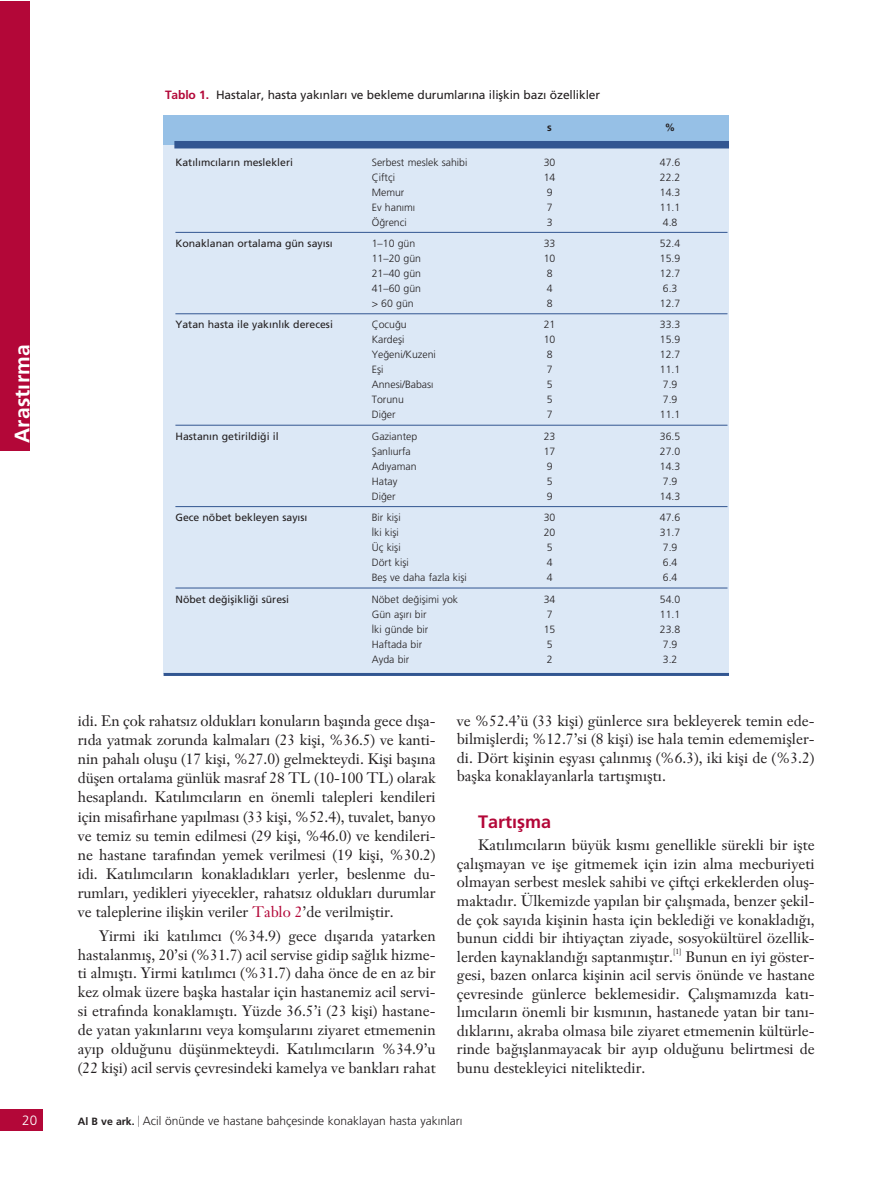
<style>
.page{position:relative;width:893px;height:1191px;background:#fff}
.page>*{position:absolute;margin:0;border:0;box-sizing:border-box;transform-origin:0 0}
.t1{font:700 21px "Frutiger";letter-spacing:.01em;color:#fff}
.t2{font:700 18px "Frutiger";color:#b30738}
.t3{font:15px/18.6px "Janson Text";color:#231f20;text-align:justify}
.t4{font:300 13.5px "Frutiger";color:#fff}
.t5{font:12px "Frutiger";letter-spacing:-.01em;color:#231f20}
.t6{font:300 12px "Frutiger";color:#231f20}
.t7{font:300 10.5px "Frutiger";color:#231f20}
.t8{font:10.5px "Frutiger";color:#231f20}
.t9{font:700 10.5px "Frutiger";color:#231f20}
.t10{font:7.5px "Janson Text";color:#231f20}
.s1{font-weight:700;color:#b30738}
.s2{color:#b30738}
</style>
<div class="page">
<div style="left:0;top:1109px;width:42px;height:22px;background:#b30738"></div>
<div style="left:0;top:1px;width:30px;height:450px;background:#b30738"></div>
<div style="left:164px;top:144px;width:565px;height:530px;background:#dce8f6"></div>
<div style="left:164px;top:115px;width:565px;height:29px;background:#96c0e6"></div>
<div style="left:174px;top:141px;width:555px;height:7px;background:#325691"></div>
<hr style="left:164px;top:673px;width:565px;height:3px;background:#325691">
<hr style="left:175px;top:232px;width:552px;height:1px;background:#325691">
<hr style="left:175px;top:313px;width:552px;height:1px;background:#325691">
<hr style="left:175px;top:425px;width:552px;height:1px;background:#325691">
<hr style="left:175px;top:506px;width:552px;height:1px;background:#325691">
<hr style="left:175px;top:587px;width:552px;height:1px;background:#325691">
<h1 class="t1" style="left:14px;top:443px;width:100px;rotate:-90deg">Araflt›rma</h1>
<p class="t5" style="left:165px;top:90px;width:436px"><span class="s1">Tablo 1.</span> Hastalar, hasta yak›nlar› ve bekleme durumlar›na iliflkin baz› özellikler</p>
<p class="t9" style="left:547px;top:124px;width:6px">s</p>
<p class="t9" style="left:665px;top:124px;width:12px">%</p>
<p class="t8" style="left:175px;top:158px;width:119px">Kat›l›mc›lar›n meslekleri</p>
<p class="t7" style="left:372px;top:158px;width:97px">Serbest meslek sahibi</p>
<p class="t7" style="left:544px;top:158px;width:13px">30</p>
<p class="t7" style="left:660px;top:158px;width:22px">47.6</p>
<p class="t7" style="left:372px;top:173px;width:25px">Çiftçi</p>
<p class="t7" style="left:544px;top:173px;width:13px">14</p>
<p class="t7" style="left:660px;top:173px;width:22px">22.2</p>
<p class="t7" style="left:372px;top:188px;width:34px">Memur</p>
<p class="t7" style="left:547px;top:188px;width:7px">9</p>
<p class="t7" style="left:660px;top:188px;width:22px">14.3</p>
<p class="t7" style="left:372px;top:203px;width:45px">Ev han›m›</p>
<p class="t7" style="left:547px;top:203px;width:7px">7</p>
<p class="t7" style="left:660px;top:203px;width:22px">11.1</p>
<p class="t7" style="left:372px;top:218px;width:36px">Ö¤renci</p>
<p class="t7" style="left:547px;top:218px;width:7px">3</p>
<p class="t7" style="left:663px;top:218px;width:16px">4.8</p>
<p class="t8" style="left:175px;top:239px;width:159px">Konaklanan ortalama gün say›s›</p>
<p class="t7" style="left:372px;top:239px;width:45px">1–10 gün</p>
<p class="t7" style="left:544px;top:239px;width:13px">33</p>
<p class="t7" style="left:660px;top:239px;width:22px">52.4</p>
<p class="t7" style="left:372px;top:254px;width:51px">11–20 gün</p>
<p class="t7" style="left:544px;top:254px;width:13px">10</p>
<p class="t7" style="left:660px;top:254px;width:22px">15.9</p>
<p class="t7" style="left:372px;top:269px;width:51px">21–40 gün</p>
<p class="t7" style="left:547px;top:269px;width:7px">8</p>
<p class="t7" style="left:660px;top:269px;width:22px">12.7</p>
<p class="t7" style="left:372px;top:284px;width:51px">41–60 gün</p>
<p class="t7" style="left:547px;top:284px;width:7px">4</p>
<p class="t7" style="left:663px;top:284px;width:16px">6.3</p>
<p class="t7" style="left:372px;top:299px;width:43px">&gt; 60 gün</p>
<p class="t7" style="left:547px;top:299px;width:7px">8</p>
<p class="t7" style="left:660px;top:299px;width:22px">12.7</p>
<p class="t8" style="left:175px;top:320px;width:159px">Yatan hasta ile yak›nl›k derecesi</p>
<p class="t7" style="left:372px;top:320px;width:37px">Çocu¤u</p>
<p class="t7" style="left:544px;top:320px;width:13px">21</p>
<p class="t7" style="left:660px;top:320px;width:22px">33.3</p>
<p class="t7" style="left:372px;top:335px;width:34px">Kardefli</p>
<p class="t7" style="left:544px;top:335px;width:13px">10</p>
<p class="t7" style="left:660px;top:335px;width:22px">15.9</p>
<p class="t7" style="left:372px;top:350px;width:66px">Ye¤eni/Kuzeni</p>
<p class="t7" style="left:547px;top:350px;width:7px">8</p>
<p class="t7" style="left:660px;top:350px;width:22px">12.7</p>
<p class="t7" style="left:372px;top:365px;width:13px">Efli</p>
<p class="t7" style="left:547px;top:365px;width:7px">7</p>
<p class="t7" style="left:660px;top:365px;width:22px">11.1</p>
<p class="t7" style="left:372px;top:380px;width:63px">Annesi/Babas›</p>
<p class="t7" style="left:547px;top:380px;width:7px">5</p>
<p class="t7" style="left:663px;top:380px;width:16px">7.9</p>
<p class="t7" style="left:372px;top:395px;width:34px">Torunu</p>
<p class="t7" style="left:547px;top:395px;width:7px">5</p>
<p class="t7" style="left:663px;top:395px;width:16px">7.9</p>
<p class="t7" style="left:372px;top:410px;width:25px">Di¤er</p>
<p class="t7" style="left:547px;top:410px;width:7px">7</p>
<p class="t7" style="left:660px;top:410px;width:22px">11.1</p>
<p class="t8" style="left:175px;top:432px;width:105px">Hastan›n getirildi¤i il</p>
<p class="t7" style="left:372px;top:432px;width:47px">Gaziantep</p>
<p class="t7" style="left:544px;top:432px;width:13px">23</p>
<p class="t7" style="left:660px;top:432px;width:22px">36.5</p>
<p class="t7" style="left:372px;top:447px;width:41px">fianl›urfa</p>
<p class="t7" style="left:544px;top:447px;width:13px">17</p>
<p class="t7" style="left:660px;top:447px;width:22px">27.0</p>
<p class="t7" style="left:372px;top:462px;width:46px">Ad›yaman</p>
<p class="t7" style="left:547px;top:462px;width:7px">9</p>
<p class="t7" style="left:660px;top:462px;width:22px">14.3</p>
<p class="t7" style="left:372px;top:477px;width:27px">Hatay</p>
<p class="t7" style="left:547px;top:477px;width:7px">5</p>
<p class="t7" style="left:663px;top:477px;width:16px">7.9</p>
<p class="t7" style="left:372px;top:492px;width:25px">Di¤er</p>
<p class="t7" style="left:547px;top:492px;width:7px">9</p>
<p class="t7" style="left:660px;top:492px;width:22px">14.3</p>
<p class="t8" style="left:175px;top:513px;width:134px">Gece nöbet bekleyen say›s›</p>
<p class="t7" style="left:372px;top:513px;width:30px">Bir kifli</p>
<p class="t7" style="left:544px;top:513px;width:13px">30</p>
<p class="t7" style="left:660px;top:513px;width:22px">47.6</p>
<p class="t7" style="left:372px;top:528px;width:29px">‹ki kifli</p>
<p class="t7" style="left:544px;top:528px;width:13px">20</p>
<p class="t7" style="left:660px;top:528px;width:22px">31.7</p>
<p class="t7" style="left:372px;top:543px;width:30px">Üç kifli</p>
<p class="t7" style="left:547px;top:543px;width:7px">5</p>
<p class="t7" style="left:663px;top:543px;width:16px">7.9</p>
<p class="t7" style="left:372px;top:558px;width:39px">Dört kifli</p>
<p class="t7" style="left:547px;top:558px;width:7px">4</p>
<p class="t7" style="left:663px;top:558px;width:16px">6.4</p>
<p class="t7" style="left:372px;top:573px;width:97px">Befl ve daha fazla kifli</p>
<p class="t7" style="left:547px;top:573px;width:7px">4</p>
<p class="t7" style="left:663px;top:573px;width:16px">6.4</p>
<p class="t8" style="left:175px;top:595px;width:115px">Nöbet de¤iflikli¤i süresi</p>
<p class="t7" style="left:372px;top:595px;width:88px">Nöbet de¤iflimi yok</p>
<p class="t7" style="left:544px;top:595px;width:13px">34</p>
<p class="t7" style="left:660px;top:595px;width:22px">54.0</p>
<p class="t7" style="left:372px;top:610px;width:56px">Gün afl›r› bir</p>
<p class="t7" style="left:547px;top:610px;width:7px">7</p>
<p class="t7" style="left:660px;top:610px;width:22px">11.1</p>
<p class="t7" style="left:372px;top:625px;width:58px">‹ki günde bir</p>
<p class="t7" style="left:544px;top:625px;width:13px">15</p>
<p class="t7" style="left:660px;top:625px;width:22px">23.8</p>
<p class="t7" style="left:372px;top:640px;width:52px">Haftada bir</p>
<p class="t7" style="left:547px;top:640px;width:7px">5</p>
<p class="t7" style="left:663px;top:640px;width:16px">7.9</p>
<p class="t7" style="left:372px;top:655px;width:39px">Ayda bir</p>
<p class="t7" style="left:547px;top:655px;width:7px">2</p>
<p class="t7" style="left:663px;top:655px;width:16px">3.2</p>
<p class="t3" style="left:78px;top:712px;width:359px;line-height:19.2px">idi. En çok rahats›z olduklar› konular›n bafl›nda gece d›fla&shy;r›da yatmak zorunda kalmalar› (23 kifli, %36.5) ve kanti&shy;nin pahal› oluflu (17 kifli, %27.0) gelmekteydi. Kifli bafl›na düflen ortalama günlük masraf 28 TL (10-100 TL) olarak hesapland›. Kat›l›mc›lar›n en önemli talepleri kendileri için misafirhane yap›lmas› (33 kifli, %52.4), tuvalet, banyo ve temiz su temin edilmesi (29 kifli, %46.0) ve kendileri&shy;ne hastane taraf›ndan yemek verilmesi (19 kifli, %30.2) idi. Kat›l›mc›lar›n konaklad›klar› yerler, beslenme du&shy;rumlar›, yedikleri yiyecekler, rahats›z olduklar› durumlar ve taleplerine iliflkin veriler <span class="s2">Tablo 2</span>’de verilmifltir.</p>
<p class="t3" style="left:78px;top:927px;width:359px;text-indent:21px">Yirmi iki kat›l›mc› (%34.9) gece d›flar›da yatarken hastalanm›fl, 20’si (%31.7) acil servise gidip sa¤l›k hizme&shy;ti alm›flt›. Yirmi kat›l›mc› (%31.7) daha önce de en az bir kez olmak üzere baflka hastalar için hastanemiz acil servi&shy;si etraf›nda konaklam›flt›. Yüzde 36.5’i (23 kifli) hastane&shy;de yatan yak›nlar›n› veya komflular›n› ziyaret etmemenin ay›p oldu¤unu düflünmekteydi. Kat›l›mc›lar›n %34.9’u (22 kifli) acil servis çevresindeki kamelya ve banklar› rahat</p>
<p class="t3" style="left:457px;top:712px;width:359px">ve %52.4’ü (33 kifli) günlerce s›ra bekleyerek temin ede&shy;bilmifllerdi; %12.7’si (8 kifli) ise hala temin edememifller&shy;di. Dört kiflinin eflyas› çal›nm›fl (%6.3), iki kifli de (%3.2) baflka konaklayanlarla tart›flm›flt›.</p>
<p class="t2" style="left:478px;top:814px;width:75px">Tart›flma</p>
<p class="t3" style="left:457px;top:837px;width:359px;text-indent:21px">Kat›l›mc›lar›n büyük k›sm› genellikle sürekli bir iflte çal›flmayan ve ifle gitmemek için izin alma mecburiyeti olmayan serbest meslek sahibi ve çiftçi erkeklerden olufl&shy;maktad›r. Ülkemizde yap›lan bir çal›flmada, benzer flekil&shy;de çok say›da kiflinin hasta için bekledi¤i ve konaklad›¤›, bunun ciddi bir ihtiyaçtan ziyade, sosyokültürel özellik&shy;lerden kaynakland›¤› saptanm›flt›r.</p>
<p class="t10" style="left:673px;top:948px;width:10px">[1]</p>
<p class="t3" style="left:457px;top:948px;width:359px;text-indent:228px">Bunun en iyi göster&shy;gesi, bazen onlarca kiflinin acil servis önünde ve hastane çevresinde günlerce beklemesidir. Çal›flmam›zda kat›- l›mc›lar›n önemli bir k›sm›n›n, hastanede yatan bir tan›- d›klar›n›, akraba olmasa bile ziyaret etmemenin kültürle&shy;rinde ba¤›fllanmayacak bir ay›p oldu¤unu belirtmesi de bunu destekleyici niteliktedir.</p>
<p class="t4" style="left:22px;top:1115px;width:17px">20</p>
<p class="t6" style="left:143px;top:1116px;width:321px">Acil önünde ve hastane bahçesinde konaklayan hasta yak›nlar›</p>
<p class="t9" style="left:78px;top:1117px;width:58px">Al B ve ark.</p>
</div>
